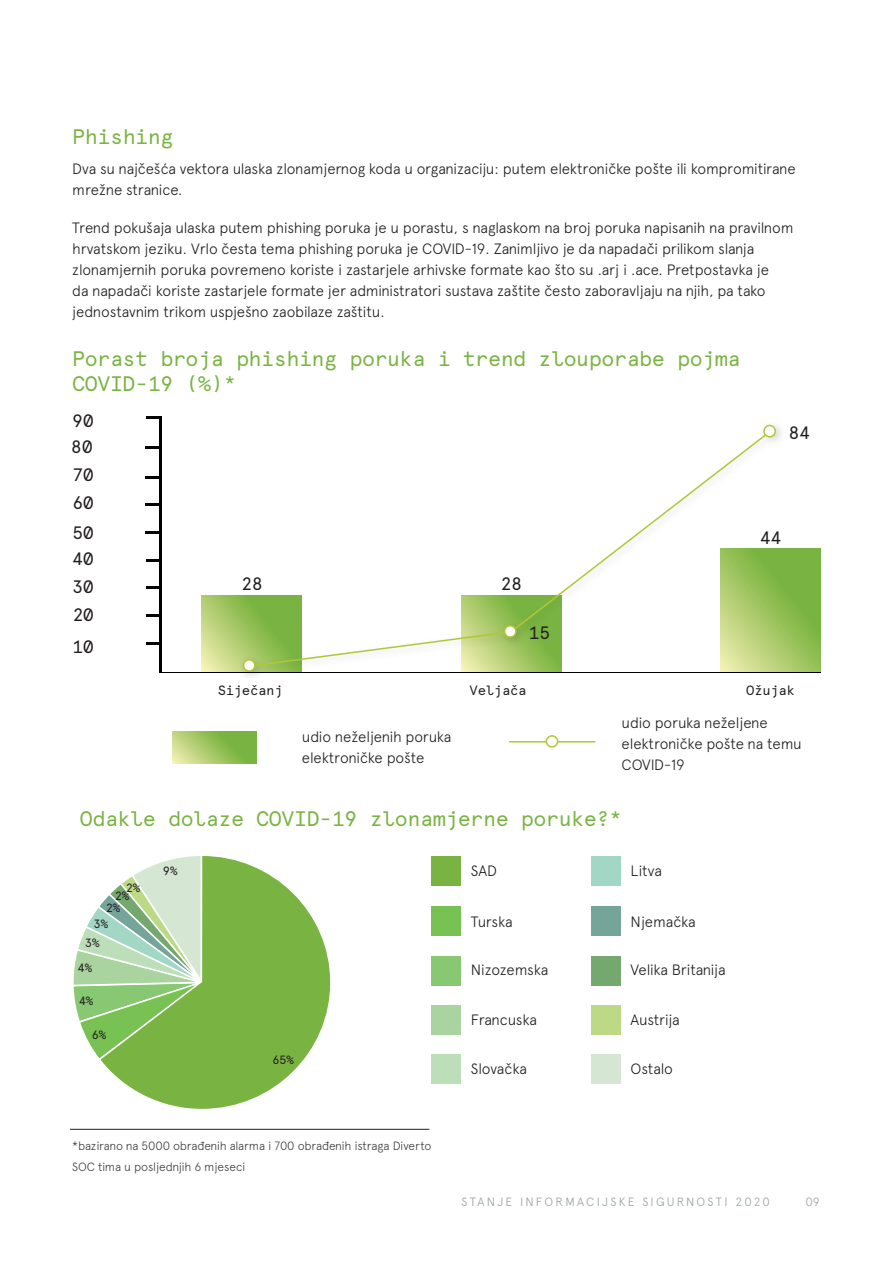
<style>
.page{position:relative;width:893px;height:1263px;background:#fff}
.page>*{position:absolute;margin:0;border:0;box-sizing:border-box;transform-origin:0 0}
.Level_2_Headings{font:21px/25.2px "Apercu Pro Mono";letter-spacing:-.02em;color:#79b442}
.Level_2_Headings-2{font:18px "Apercu Mono";letter-spacing:-.02em;color:#231f20}
.Body_Text{font:300 15px/21px "Apercu Pro";letter-spacing:-.015em;color:#231f20}
.Level_2_Headings-3{font:13.5px "Apercu Pro Mono";letter-spacing:-.02em;color:#231f20}
.Level_2_Headings-4{font:13.5px "Apercu Mono";letter-spacing:-.02em;color:#231f20}
.Body_Text-2{font:300 12px/21px "Apercu Pro";letter-spacing:-.015em;color:#3e3e3f}
.t1{font:300 12px "Apercu Pro";letter-spacing:.18em;color:#97a0a1}
.Level_2_Headings-5{font:12px "Apercu Mono";color:#231f20}
</style>
<div class="page">
<svg style="left:787px;top:548px;width:34px;height:124px;background:#84b84a"></svg>
<svg style="left:202px;top:595px;width:36px;height:77px;background:#bed47f"></svg>
<hr style="left:159px;top:417px;width:3px;height:256px;background:#000">
<hr style="left:161px;top:672px;width:660px;height:1px;background:#000">
<svg style="left:146px;top:417px;width:13px;height:2px"></svg>
<svg style="left:146px;top:559px;width:13px;height:2px"></svg>
<svg style="left:146px;top:587px;width:13px;height:2px"></svg>
<svg style="left:146px;top:643px;width:13px;height:2px"></svg>
<svg style="left:146px;top:615px;width:13px;height:2px"></svg>
<svg style="left:145px;top:504px;width:14px;height:2px"></svg>
<svg style="left:145px;top:532px;width:14px;height:2px"></svg>
<svg style="left:145px;top:476px;width:14px;height:2px"></svg>
<svg style="left:145px;top:447px;width:14px;height:2px"></svg>
<div style="left:238px;top:420px;width:549px;height:262px;background:#231f20;opacity:.2"></div>
<svg style="left:248px;top:630px;width:265px;height:38px"></svg>
<svg style="left:509px;top:433px;width:258px;height:200px"></svg>
<div style="left:764px;top:425px;width:11px;height:12px;background:#fff;border-radius:50%"></div>
<div style="left:763px;top:425px;width:13px;height:12px;border:2px solid #b0c736;border-radius:50%"></div>
<div style="left:243px;top:660px;width:12px;height:11px;background:#fff;border-radius:50%"></div>
<div style="left:243px;top:659px;width:13px;height:13px;border:2px solid #b0c736;border-radius:50%"></div>
<div style="left:505px;top:626px;width:11px;height:11px;background:#fff;border-radius:50%"></div>
<div style="left:504px;top:625px;width:13px;height:13px;border:2px solid #b0c736;border-radius:50%"></div>
<hr style="left:509px;top:741px;width:86px;height:2px;background:#b0c736">
<div style="left:546px;top:736px;width:12px;height:11px;background:#fff;border-radius:50%"></div>
<div style="left:546px;top:735px;width:12px;height:12px;border:2px solid #b0c736;border-radius:50%"></div>
<svg style="left:71px;top:910px;width:157px;height:219px"></svg>
<svg style="left:97px;top:856px;width:234px;height:255px;fill:#79b442"></svg>
<div style="left:432px;top:856px;width:29px;height:30px;background:#79b442"></div>
<div style="left:432px;top:906px;width:29px;height:30px;background:#77c253"></div>
<div style="left:432px;top:956px;width:29px;height:30px;background:#88c873"></div>
<div style="left:432px;top:1005px;width:29px;height:29px;background:#aad49f"></div>
<div style="left:432px;top:1054px;width:29px;height:29px;background:#bcdeb9"></div>
<svg style="left:172px;top:731px;width:85px;height:33px;background:#9ec562"></svg>
<div style="left:591px;top:856px;width:30px;height:30px;background:#a1d7c4"></div>
<div style="left:591px;top:906px;width:30px;height:30px;background:#75a499"></div>
<div style="left:591px;top:956px;width:30px;height:30px;background:#75a86f"></div>
<div style="left:591px;top:1005px;width:30px;height:29px;background:#bcda85"></div>
<div style="left:591px;top:1054px;width:30px;height:29px;background:#d5e6d2"></div>
<hr style="left:70px;top:1129px;width:359px;height:1px;background:#231f20">
<p class="Level_2_Headings" style="left:72px;top:122px;width:103px">Phishing</p>
<p class="Body_Text" style="left:72px;top:157px;width:725px">Dva su najčešća vektora ulaska zlonamjernog koda u organizaciju: putem elektroničke pošte ili kompromitirane mrežne stranice.</p>
<p class="Body_Text" style="left:72px;top:216px;width:723px">Trend pokušaja ulaska putem phishing poruka je u porastu, s naglaskom na broj poruka napisanih na pravilnom hrvatskom jeziku. Vrlo česta tema phishing poruka je COVID-19. Zanimljivo je da napadači prilikom slanja zlonamjernih poruka povremeno koriste i zastarjele arhivske formate kao što su .arj i .ace. Pretpostavka je<br>da napadači koriste zastarjele formate jer administratori sustava zaštite često zaboravljaju na njih, pa tako jednostavnim trikom uspješno zaobilaze zaštitu.</p>
<p class="Level_2_Headings" style="left:72px;top:344px;width:670px">Porast broja phishing poruka i trend zlouporabe pojma<br>COVID-19 (%)*</p>
<p class="Level_2_Headings-2" style="left:72px;top:409px;width:23px">90</p>
<p class="Level_2_Headings-2" style="left:71px;top:435px;width:23px">80</p>
<p class="Level_2_Headings-2" style="left:72px;top:464px;width:23px">70</p>
<p class="Level_2_Headings-2" style="left:72px;top:492px;width:23px">60</p>
<p class="Level_2_Headings-2" style="left:72px;top:521px;width:23px">50</p>
<p class="Level_2_Headings-2" style="left:72px;top:548px;width:23px">40</p>
<p class="Level_2_Headings-2" style="left:72px;top:576px;width:23px">30</p>
<p class="Level_2_Headings-2" style="left:72px;top:604px;width:23px">20</p>
<p class="Level_2_Headings-2" style="left:72px;top:636px;width:23px">10</p>
<p class="Level_2_Headings-2" style="left:241px;top:573px;width:23px">28</p>
<p class="Level_2_Headings-2" style="left:500px;top:573px;width:23px">28</p>
<p class="Level_2_Headings-2" style="left:528px;top:622px;width:23px">15</p>
<p class="Level_2_Headings-2" style="left:788px;top:422px;width:23px">84</p>
<p class="Level_2_Headings-2" style="left:760px;top:527px;width:23px">44</p>
<p class="Level_2_Headings-3" style="left:218px;top:680px;width:67px">Siječanj</p>
<p class="Level_2_Headings-3" style="left:470px;top:680px;width:58px">Veljača</p>
<p class="Level_2_Headings-4" style="left:746px;top:682px;width:50px">Ožujak</p>
<p class="Body_Text" style="left:302px;top:725px;width:151px">udio neželjenih poruka elektroničke pošte</p>
<p class="Body_Text" style="left:622px;top:711px;width:182px">udio poruka neželjene elektroničke pošte na temu<br>COVID-19</p>
<p class="Level_2_Headings" style="left:80px;top:805px;width:544px">Odakle dolaze COVID-19 zlonamjerne poruke?*</p>
<p class="Body_Text" style="left:471px;top:859px;width:28px">SAD</p>
<p class="Level_2_Headings-5" style="left:163px;top:863px;width:16px">9%</p>
<p class="Level_2_Headings-5" style="left:126px;top:880px;width:16px">2%</p>
<p class="Level_2_Headings-5" style="left:114px;top:889px;width:16px">2%</p>
<p class="Level_2_Headings-5" style="left:106px;top:900px;width:16px">2%</p>
<p class="Level_2_Headings-5" style="left:94px;top:916px;width:16px">3%</p>
<p class="Level_2_Headings-5" style="left:85px;top:936px;width:16px">3%</p>
<p class="Level_2_Headings-5" style="left:78px;top:960px;width:16px">4%</p>
<p class="Level_2_Headings-5" style="left:79px;top:993px;width:16px">4%</p>
<p class="Level_2_Headings-5" style="left:91px;top:1027px;width:16px">6%</p>
<p class="Level_2_Headings-5" style="left:272px;top:1052px;width:23px">65%</p>
<p class="Body_Text" style="left:471px;top:910px;width:43px">Turska</p>
<p class="Body_Text" style="left:471px;top:958px;width:79px">Nizozemska</p>
<p class="Body_Text" style="left:471px;top:1008px;width:68px">Francuska</p>
<p class="Body_Text" style="left:471px;top:1057px;width:57px">Slovačka</p>
<p class="Body_Text" style="left:631px;top:859px;width:33px">Litva</p>
<p class="Body_Text" style="left:631px;top:910px;width:67px">Njemačka</p>
<p class="Body_Text" style="left:631px;top:958px;width:96px">Velika Britanija</p>
<p class="Body_Text" style="left:631px;top:1008px;width:51px">Austrija</p>
<p class="Body_Text" style="left:631px;top:1057px;width:44px">Ostalo</p>
<p class="Body_Text-2" style="left:72px;top:1134px;width:361px">*bazirano na 5000 obrađenih alarma i 700 obrađenih istraga Diverto<br>SOC tima u posljednjih 6 mjeseci</p>
<p class="t1" style="left:461px;top:1193px;width:310px">STANJE INFORMACIJSKE SIGURNOSTI 2020</p>
<p class="t1" style="left:805px;top:1193px;width:16px">09</p>
</div>
